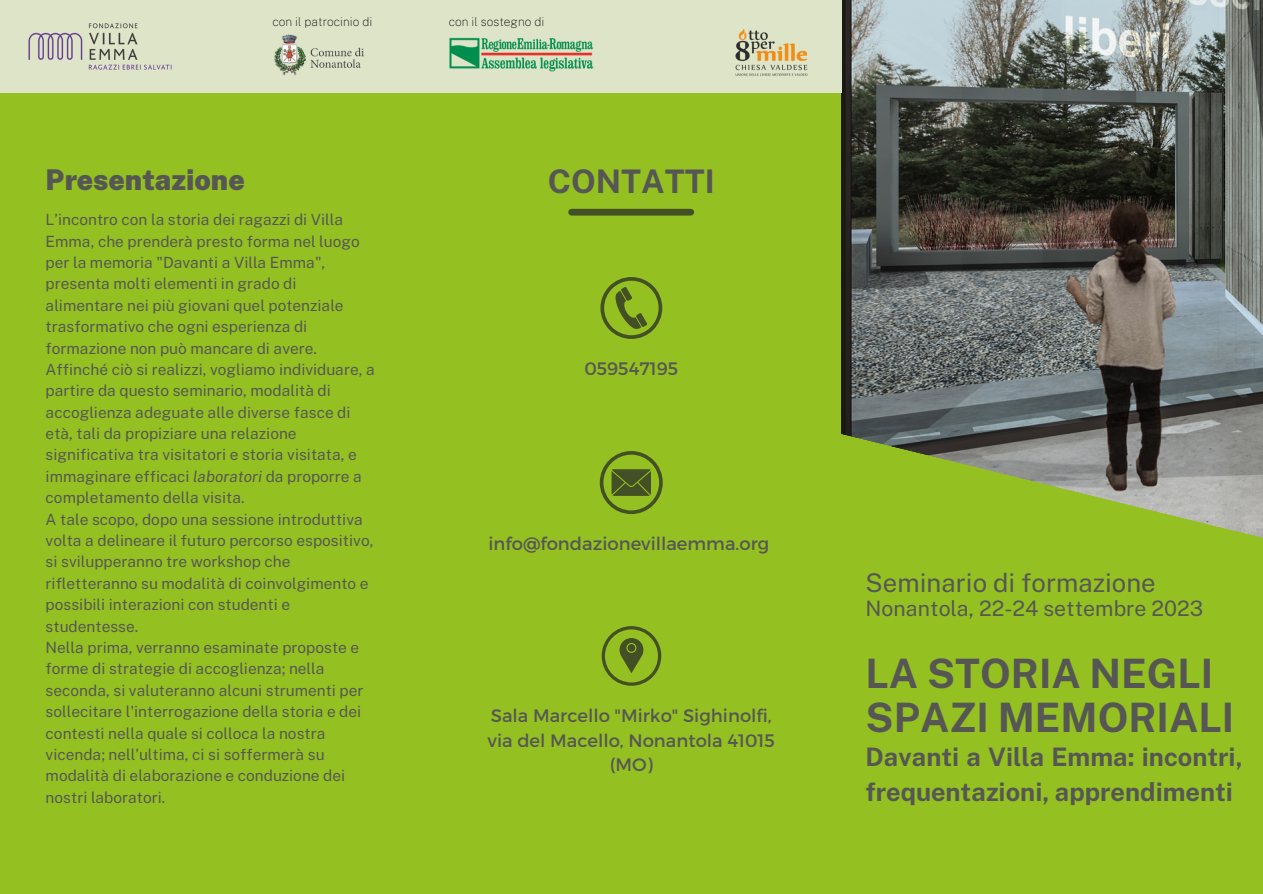
<style>
.page{position:relative;width:1263px;height:894px;background:#fff}
.page>*{position:absolute;margin:0;border:0;box-sizing:border-box;transform-origin:0 0}
.t1{font:700 40.5px/43.8px "Public Sans";color:#565754}
.t2{font:700 32.55px "Public Sans";color:#565754}
.t3{font:900 28.65px "Public Sans";color:#565754}
.t4{font:25.8px "Public Sans";color:#565754}
.t5{font:700 25.5px/34.8px "Public Sans";color:#565754}
.t6{font:21.3px "Public Sans";color:#565754}
.t7{font:18px/24.8px "Montserrat";color:#565754;text-align:center}
.t8{font:15.45px/21.3px "Public Sans";color:#565754}
.t9{font:100 12px "Public Sans";color:#000}
.s1{font-style:italic}
</style>
<div class="page">
<div style="left:0;top:0;width:1263px;height:893px;background:#94c121"></div>
<img style="left:842px;top:0;width:421px;height:433px">
<div style="left:572px;top:209px;width:119px;height:6px;background:#434f25"></div>
<svg style="left:600px;top:277px;width:62px;height:62px"></svg>
<svg style="left:600px;top:451px;width:63px;height:63px"></svg>
<svg style="left:602px;top:626px;width:59px;height:59px"></svg>
<svg style="left:841px;top:433px;width:422px;height:105px"></svg>
<div style="left:0;top:0;width:841px;height:92px;background:#dee4c8"></div>
<img style="left:28px;top:23px;width:144px;height:47px">
<img style="left:274px;top:34px;width:90px;height:42px">
<img style="left:449px;top:37px;width:145px;height:35px">
<img style="left:735px;top:28px;width:73px;height:48px">
<p class="t9" style="left:272px;top:15px;width:102px">con il patrocinio di</p>
<p class="t9" style="left:449px;top:14px;width:97px">con il sostegno di</p>
<p class="t3" style="left:46px;top:162px;width:201px">Presentazione</p>
<p class="t8" style="left:46px;top:209px;width:331px">L’incontro con la storia dei ragazzi di Villa Emma, che prenderà presto forma nel luogo per la memoria "Davanti a Villa Emma", presenta molti elementi in grado di alimentare nei più giovani quel potenziale trasformativo che ogni esperienza di formazione non può mancare di avere.<br>Affinché ciò si realizzi, vogliamo individuare, a partire da questo seminario, modalità di accoglienza adeguate alle diverse fasce di età, tali da propiziare una relazione significativa tra visitatori e storia visitata, e immaginare efficaci <span class="s1">laboratori</span> da proporre a completamento della visita.</p>
<p class="t8" style="left:46px;top:508px;width:329px">A tale scopo, dopo una sessione introduttiva volta a delineare il futuro percorso espositivo, si svilupperanno tre workshop che rifletteranno su modalità di coinvolgimento e possibili interazioni con studenti e studentesse.</p>
<p class="t8" style="left:46px;top:636px;width:319px">Nella prima, verranno esaminate proposte e forme di strategie di accoglienza; nella seconda, si valuteranno alcuni strumenti per sollecitare l'interrogazione della storia e dei contesti nella quale si colloca la nostra vicenda; nell’ultima, ci si soffermerà su modalità di elaborazione e conduzione dei nostri laboratori.</p>
<p class="t2" style="left:548px;top:162px;width:169px">CONTATTI</p>
<p class="t7" style="left:584px;top:355px;width:95px">059547195</p>
<p class="t7" style="left:489px;top:530px;width:282px">info@fondazionevillaemma.org</p>
<p class="t7" style="left:488px;top:701px;width:289px">Sala Marcello "Mirko" Sighinolfi, via del Macello, Nonantola 41015 (MO)</p>
<p class="t4" style="left:866px;top:567px;width:292px">Seminario di formazione</p>
<p class="t6" style="left:866px;top:595px;width:339px">Nonantola, 22-24 settembre 2023</p>
<p class="t1" style="left:866px;top:651px;width:370px">LA STORIA NEGLI<br>SPAZI MEMORIALI</p>
<p class="t5" style="left:866px;top:739px;width:379px">Davanti a Villa Emma: incontri, frequentazioni, apprendimenti</p>
</div>
